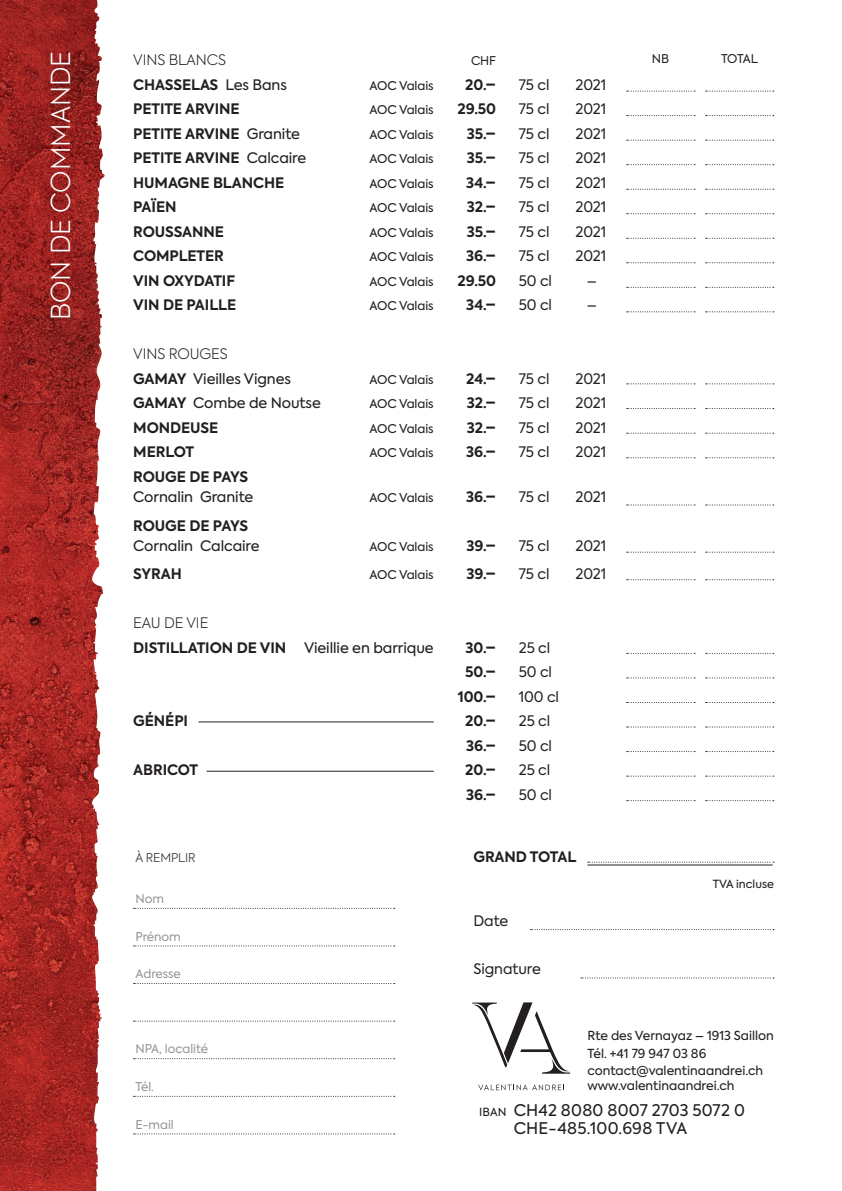
<style>
.page{position:relative;width:842px;height:1191px;background:#fff}
.page>*{position:absolute;margin:0;border:0;box-sizing:border-box;transform-origin:0 0}
.t1{font:300 26px "Axiforma";color:#fff}
.t2{font:16px/18px "Axiforma";letter-spacing:.015em;color:#231f20}
.t3{font:700 14.4px/24.4px "Axiforma";letter-spacing:-.005em;color:#231f20;text-align:right}
.t4{font:14.4px/24.4px "Axiforma";letter-spacing:-.005em;color:#231f20}
.t5{font:14.4px/24.4px "Axiforma";letter-spacing:-.005em;color:#231f20}
.t6{font:300 14.4px/24.4px "Axiforma";letter-spacing:-.005em;color:#231f20}
.t7{font:12.4px/17.6px "Axiforma";color:#231f20}
.t8{font:12px "Axiforma";letter-spacing:-.005em;color:#231f20}
.t9{font:12px "Axiforma";letter-spacing:-.005em;color:#939598}
.t10{font:12px "Axiforma";letter-spacing:-.005em;color:#231f20}
.t11{font:300 12px "Axiforma";letter-spacing:-.005em;color:#231f20}
.t12{font:11.2px "Axiforma";color:#231f20}
.s1{font-weight:700}
.s2{font-weight:400}
.s3{font-weight:300}
.s4{font-size:11.2px}
</style>
<div class="page">
<img style="left:0;top:0;width:89px;height:1191px">
<svg style="left:89px;top:0;width:52px;height:1191px"></svg>
<svg style="left:706px;top:91px;width:68px;height:1px"></svg>
<svg style="left:627px;top:91px;width:68px;height:1px"></svg>
<svg style="left:706px;top:115px;width:68px;height:1px"></svg>
<svg style="left:627px;top:115px;width:68px;height:1px"></svg>
<svg style="left:706px;top:140px;width:68px;height:1px"></svg>
<svg style="left:627px;top:140px;width:68px;height:1px"></svg>
<svg style="left:706px;top:164px;width:68px;height:1px"></svg>
<svg style="left:627px;top:164px;width:68px;height:1px"></svg>
<svg style="left:706px;top:189px;width:68px;height:1px"></svg>
<svg style="left:627px;top:189px;width:68px;height:1px"></svg>
<svg style="left:706px;top:213px;width:68px;height:1px"></svg>
<svg style="left:627px;top:213px;width:68px;height:1px"></svg>
<svg style="left:706px;top:238px;width:68px;height:1px"></svg>
<svg style="left:627px;top:238px;width:68px;height:1px"></svg>
<svg style="left:706px;top:262px;width:68px;height:1px"></svg>
<svg style="left:627px;top:262px;width:68px;height:1px"></svg>
<svg style="left:706px;top:287px;width:68px;height:1px"></svg>
<svg style="left:627px;top:287px;width:68px;height:1px"></svg>
<svg style="left:706px;top:311px;width:68px;height:1px"></svg>
<svg style="left:627px;top:311px;width:68px;height:1px"></svg>
<svg style="left:706px;top:408px;width:68px;height:1px"></svg>
<svg style="left:627px;top:408px;width:68px;height:1px"></svg>
<svg style="left:706px;top:433px;width:68px;height:1px"></svg>
<svg style="left:627px;top:433px;width:68px;height:1px"></svg>
<svg style="left:706px;top:457px;width:68px;height:1px"></svg>
<svg style="left:627px;top:457px;width:68px;height:1px"></svg>
<svg style="left:706px;top:726px;width:68px;height:1px"></svg>
<svg style="left:627px;top:726px;width:68px;height:1px"></svg>
<svg style="left:706px;top:383px;width:68px;height:1px"></svg>
<svg style="left:627px;top:383px;width:68px;height:1px"></svg>
<svg style="left:706px;top:653px;width:68px;height:1px"></svg>
<svg style="left:627px;top:653px;width:68px;height:1px"></svg>
<svg style="left:706px;top:677px;width:68px;height:1px"></svg>
<svg style="left:627px;top:677px;width:68px;height:1px"></svg>
<svg style="left:706px;top:702px;width:68px;height:1px"></svg>
<svg style="left:627px;top:702px;width:68px;height:1px"></svg>
<svg style="left:706px;top:751px;width:68px;height:1px"></svg>
<svg style="left:627px;top:751px;width:68px;height:1px"></svg>
<svg style="left:706px;top:775px;width:68px;height:1px"></svg>
<svg style="left:627px;top:775px;width:68px;height:1px"></svg>
<svg style="left:706px;top:800px;width:68px;height:1px"></svg>
<svg style="left:627px;top:800px;width:68px;height:1px"></svg>
<svg style="left:134px;top:1133px;width:261px;height:1px"></svg>
<svg style="left:134px;top:1096px;width:261px;height:1px"></svg>
<svg style="left:134px;top:1058px;width:261px;height:1px"></svg>
<svg style="left:134px;top:1020px;width:261px;height:1px"></svg>
<svg style="left:134px;top:983px;width:261px;height:1px"></svg>
<svg style="left:134px;top:945px;width:261px;height:1px"></svg>
<svg style="left:134px;top:908px;width:261px;height:1px"></svg>
<svg style="left:588px;top:861px;width:186px;height:1px"></svg>
<hr style="left:587px;top:864px;width:186px;height:1px;background:#231f20">
<svg style="left:530px;top:929px;width:244px;height:1px"></svg>
<svg style="left:581px;top:977px;width:193px;height:1px"></svg>
<hr style="left:198px;top:721px;width:236px;height:1px;background:#231f20">
<hr style="left:207px;top:771px;width:227px;height:1px;background:#231f20">
<svg style="left:706px;top:504px;width:68px;height:1px"></svg>
<svg style="left:627px;top:504px;width:68px;height:1px"></svg>
<svg style="left:706px;top:552px;width:68px;height:1px"></svg>
<svg style="left:627px;top:552px;width:68px;height:1px"></svg>
<svg style="left:706px;top:579px;width:68px;height:1px"></svg>
<svg style="left:627px;top:579px;width:68px;height:1px"></svg>
<svg style="left:478px;top:1084px;width:86px;height:6px"></svg>
<svg style="left:472px;top:1002px;width:98px;height:71px"></svg>
<h1 class="t1" style="left:44px;top:320px;width:271px;rotate:-90deg">BON DE COMMANDE</h1>
<p class="t6" style="left:133px;top:48px;width:155px">VINS BLANCS<br><span class="s1">CHASSELAS</span> <span class="s2">Les Bans</span></p>
<p class="t8" style="left:369px;top:78px;width:66px">AOC Valais</p>
<p class="t3" style="left:133px;top:97px;width:108px">PETITE ARVINE</p>
<p class="t8" style="left:369px;top:102px;width:66px">AOC Valais</p>
<p class="t3" style="left:133px;top:122px;width:168px">PETITE ARVINE <span class="s2">Granite</span></p>
<p class="t8" style="left:369px;top:127px;width:66px">AOC Valais</p>
<p class="t3" style="left:133px;top:146px;width:175px">PETITE ARVINE <span class="s2">Calcaire</span></p>
<p class="t8" style="left:369px;top:151px;width:66px">AOC Valais</p>
<p class="t3" style="left:133px;top:171px;width:152px">HUMAGNE BLANCHE</p>
<p class="t8" style="left:369px;top:176px;width:66px">AOC Valais</p>
<p class="t3" style="left:133px;top:195px;width:45px">PAÏEN</p>
<p class="t8" style="left:369px;top:200px;width:66px">AOC Valais</p>
<p class="t3" style="left:133px;top:220px;width:92px">ROUSSANNE</p>
<p class="t8" style="left:369px;top:225px;width:66px">AOC Valais</p>
<p class="t3" style="left:133px;top:244px;width:92px">COMPLETER</p>
<p class="t8" style="left:369px;top:249px;width:66px">AOC Valais</p>
<p class="t3" style="left:133px;top:268px;width:103px">VIN OXYDATIF</p>
<p class="t8" style="left:369px;top:274px;width:66px">AOC Valais</p>
<p class="t3" style="left:133px;top:293px;width:104px">VIN DE PAILLE</p>
<p class="t8" style="left:369px;top:298px;width:66px">AOC Valais</p>
<p class="t5" style="left:133px;top:342px;width:159px"><span class="s3">VINS ROUGES<br></span><span class="s1">GAMAY</span> Vieilles Vignes</p>
<p class="t8" style="left:369px;top:371px;width:66px">AOC Valais</p>
<p class="t5" style="left:133px;top:391px;width:189px"><span class="s1">GAMAY</span> Combe de Noutse</p>
<p class="t8" style="left:369px;top:396px;width:66px">AOC Valais</p>
<p class="t3" style="left:133px;top:415px;width:87px">MONDEUSE</p>
<p class="t8" style="left:369px;top:420px;width:66px">AOC Valais</p>
<p class="t3" style="left:133px;top:440px;width:62px">MERLOT</p>
<p class="t8" style="left:369px;top:445px;width:66px">AOC Valais</p>
<p class="t3" style="left:133px;top:464px;width:116px">ROUGE DE PAYS</p>
<p class="t5" style="left:133px;top:485px;width:122px">Cornalin Granite</p>
<p class="t8" style="left:369px;top:490px;width:66px">AOC Valais</p>
<p class="t3" style="left:133px;top:513px;width:116px">ROUGE DE PAYS</p>
<p class="t5" style="left:133px;top:534px;width:128px">Cornalin Calcaire</p>
<p class="t8" style="left:369px;top:539px;width:66px">AOC Valais</p>
<p class="t3" style="left:133px;top:562px;width:50px">SYRAH</p>
<p class="t8" style="left:369px;top:567px;width:66px">AOC Valais</p>
<p class="t5" style="left:133px;top:611px;width:302px"><span class="s3">EAU DE VIE<br></span><span class="s1">DISTILLATION DE VIN</span> Vieillie en barrique</p>
<p class="t3" style="left:133px;top:709px;width:56px">GÉNÉPI</p>
<p class="t3" style="left:133px;top:758px;width:67px">ABRICOT</p>
<p class="t10" style="left:471px;top:53px;width:27px">CHF</p>
<p class="t10" style="left:652px;top:51px;width:19px">NB</p>
<p class="t10" style="left:721px;top:51px;width:39px">TOTAL</p>
<p class="t3" style="left:457px;top:73px;width:40px">20.–<br>29.50<br>35.–<br>35.–<br>34.–<br>32.–<br>35.–<br>36.–<br>29.50<br>34.–</p>
<p class="t4" style="left:519px;top:73px;width:35px">75 cl<br>75 cl<br>75 cl<br>75 cl<br>75 cl<br>75 cl<br>75 cl<br>75 cl<br>50 cl<br>50 cl</p>
<p class="t4" style="left:575px;top:73px;width:32px;text-align:center">2021<br>2021<br>2021<br>2021<br>2021<br>2021<br>2021<br>2021 –<br>–</p>
<p class="t3" style="left:466px;top:366px;width:32px;text-align:justify">24.– 32.– 32.– 36.–</p>
<p class="t3" style="left:466px;top:485px;width:32px">36.–</p>
<p class="t3" style="left:466px;top:532px;width:31px;line-height:28.4px;text-align:left">39.–<br>39.–</p>
<p class="t4" style="left:519px;top:366px;width:32px;text-align:justify">75 cl 75 cl 75 cl 75 cl</p>
<p class="t4" style="left:519px;top:485px;width:32px">75 cl</p>
<p class="t4" style="left:519px;top:532px;width:32px;line-height:28.4px">75 cl<br>75 cl</p>
<p class="t4" style="left:575px;top:366px;width:32px;text-align:justify">2021<br>2021<br>2021<br>2021</p>
<p class="t4" style="left:575px;top:485px;width:32px">2021</p>
<p class="t4" style="left:575px;top:532px;width:32px;line-height:28.4px">2021<br>2021</p>
<p class="t3" style="left:458px;top:635px;width:40px;text-align:center">30.–<br>50.–<br>100.–<br>20.–<br>36.–<br>20.–<br>36.–</p>
<p class="t4" style="left:519px;top:635px;width:42px">25 cl<br>50 cl<br>100 cl<br>25 cl<br>50 cl<br>25 cl<br>50 cl</p>
<p class="t11" style="left:136px;top:849px;width:62px">À REMPLIR</p>
<p class="t3" style="left:473px;top:844px;width:104px">GRAND TOTAL</p>
<p class="t9" style="left:136px;top:891px;width:30px">Nom</p>
<p class="t9" style="left:136px;top:928px;width:47px">Prénom</p>
<p class="t9" style="left:136px;top:966px;width:47px">Adresse</p>
<p class="t4" style="left:473px;top:909px;width:36px">Date</p>
<p class="t4" style="left:473px;top:957px;width:69px">Signature</p>
<p class="t12" style="left:713px;top:876px;width:63px">TVA incluse</p>
<p class="t9" style="left:136px;top:1041px;width:74px">NPA, localité</p>
<p class="t9" style="left:136px;top:1079px;width:20px">Tél.</p>
<p class="t9" style="left:136px;top:1116px;width:40px">E-mail</p>
<p class="t7" style="left:587px;top:1027px;width:188px">Rte des Vernayaz – 1913 Saillon<br>Tél. +41 79 947 03 86 contact@valentinaandrei.ch</p>
<p class="t7" style="left:587px;top:1077px;width:149px">www.valentinaandrei.ch</p>
<p class="t2" style="left:514px;top:1101px;width:233px;text-indent:-35px"><span class="s4">IBAN</span> CH42 8080 8007 2703 5072 0<br>CHE-485.100.698 TVA</p>
</div>
